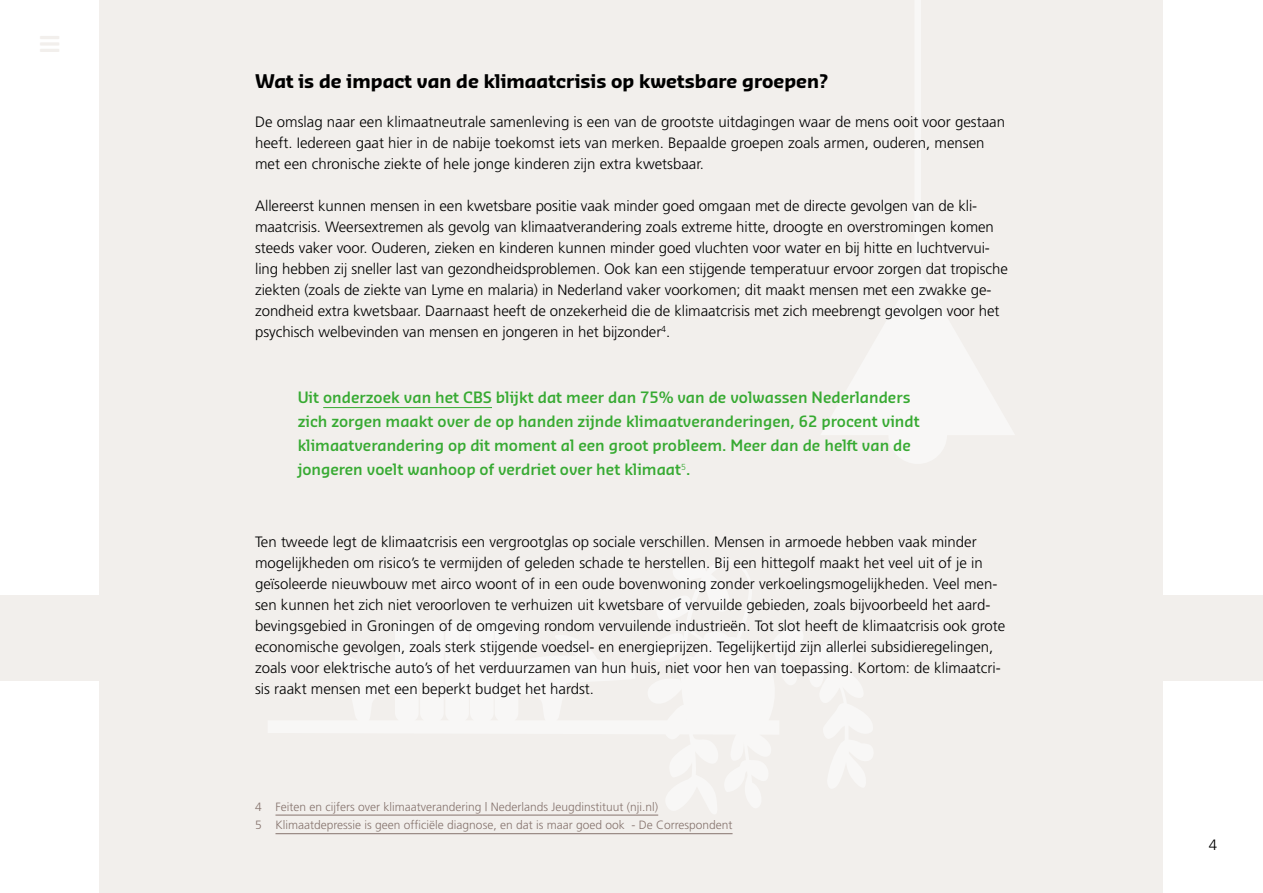
<style>
.page{position:relative;width:1263px;height:893px;background:#fff}
.page>*{position:absolute;margin:0;border:0;box-sizing:border-box;transform-origin:0 0}
.tussenkop{font:700 18px "Sansa Pro";color:#000}
.brood{font:300 15px/21px "Frutiger";color:#000}
.quote{font:600 15px/24px "Sansa Pro";color:#37aa32}
.voetnoot{font:300 12px "Frutiger";color:#86746e}
</style>
<div class="page">
<div style="left:100px;top:0;width:1063px;height:893px;background:#f2efec"></div>
<div style="left:0;top:595px;width:1263px;height:85px;background:#f2efec"></div>
<hr style="left:323px;top:407px;width:169px;height:1px;background:#37aa32">
<hr style="left:275px;top:815px;width:383px;height:1px;background:#86746e">
<hr style="left:275px;top:833px;width:457px;height:1px;background:#86746e">
<p class="tussenkop" style="left:255px;top:69px;width:574px">Wat is de impact van de klimaatcrisis op kwetsbare groepen?</p>
<p class="brood" style="left:255px;top:111px;width:751px">De omslag naar een klimaatneutrale samenleving is een van de grootste uitdagingen waar de mens ooit voor gestaan heeft. Iedereen gaat hier in de nabije toekomst iets van merken. Bepaalde groepen zoals armen, ouderen, mensen met een chronische ziekte of hele jonge kinderen zijn extra kwetsbaar.</p>
<p class="brood" style="left:255px;top:195px;width:754px">Allereerst kunnen mensen in een kwetsbare positie vaak minder goed omgaan met de directe gevolgen van de kli&shy;maatcrisis. Weersextremen als gevolg van klimaatverandering zoals extreme hitte, droogte en overstromingen komen steeds vaker voor. Ouderen, zieken en kinderen kunnen minder goed vluchten voor water en bij hitte en luchtvervui&shy;ling hebben zij sneller last van gezondheidsproblemen. Ook kan een stijgende temperatuur ervoor zorgen dat tropische ziekten (zoals de ziekte van Lyme en malaria) in Nederland vaker voorkomen; dit maakt mensen met een zwakke ge&shy;zondheid extra kwetsbaar. Daarnaast heeft de onzekerheid die de klimaatcrisis met zich meebrengt gevolgen voor het psychisch welbevinden van mensen en jongeren in het bijzonder<sup>4</sup>.</p>
<p class="quote" style="left:298px;top:385px;width:624px">Uit onderzoek van het CBS blijkt dat meer dan 75% van de volwassen Nederlanders zich zorgen maakt over de op handen zijnde klimaatveranderingen, 62 procent vindt klimaatverandering op dit moment al een groot probleem. Meer dan de helft van de jongeren voelt wanhoop of verdriet over het klimaat<sup>5</sup>.</p>
<p class="brood" style="left:255px;top:531px;width:752px">Ten tweede legt de klimaatcrisis een vergrootglas op sociale verschillen. Mensen in armoede hebben vaak minder mogelijkheden om risico’s te vermijden of geleden schade te herstellen. Bij een hittegolf maakt het veel uit of je in geïsoleerde nieuwbouw met airco woont of in een oude bovenwoning zonder verkoelingsmogelijkheden. Veel men&shy;sen kunnen het zich niet veroorloven te verhuizen uit kwetsbare of vervuilde gebieden, zoals bijvoorbeeld het aard&shy;bevingsgebied in Groningen of de omgeving rondom vervuilende industrieën. Tot slot heeft de klimaatcrisis ook grote economische gevolgen, zoals sterk stijgende voedsel- en energieprijzen. Tegelijkertijd zijn allerlei subsidieregelingen, zoals voor elektrische auto’s of het verduurzamen van hun huis, niet voor hen van toepassing. Kortom: de klimaatcri&shy;sis raakt mensen met een beperkt budget het hardst.</p>
<p class="voetnoot" style="left:255px;top:800px;width:405px">4 Feiten en cijfers over klimaatverandering | Nederlands Jeugdinstituut (nji.nl)</p>
<p class="voetnoot" style="left:255px;top:818px;width:479px">5 Klimaatdepressie is geen officiële diagnose, en dat is maar goed ook - De Correspondent</p>
<p class="brood" style="left:1209px;top:835px;width:10px">4</p>
</div>
